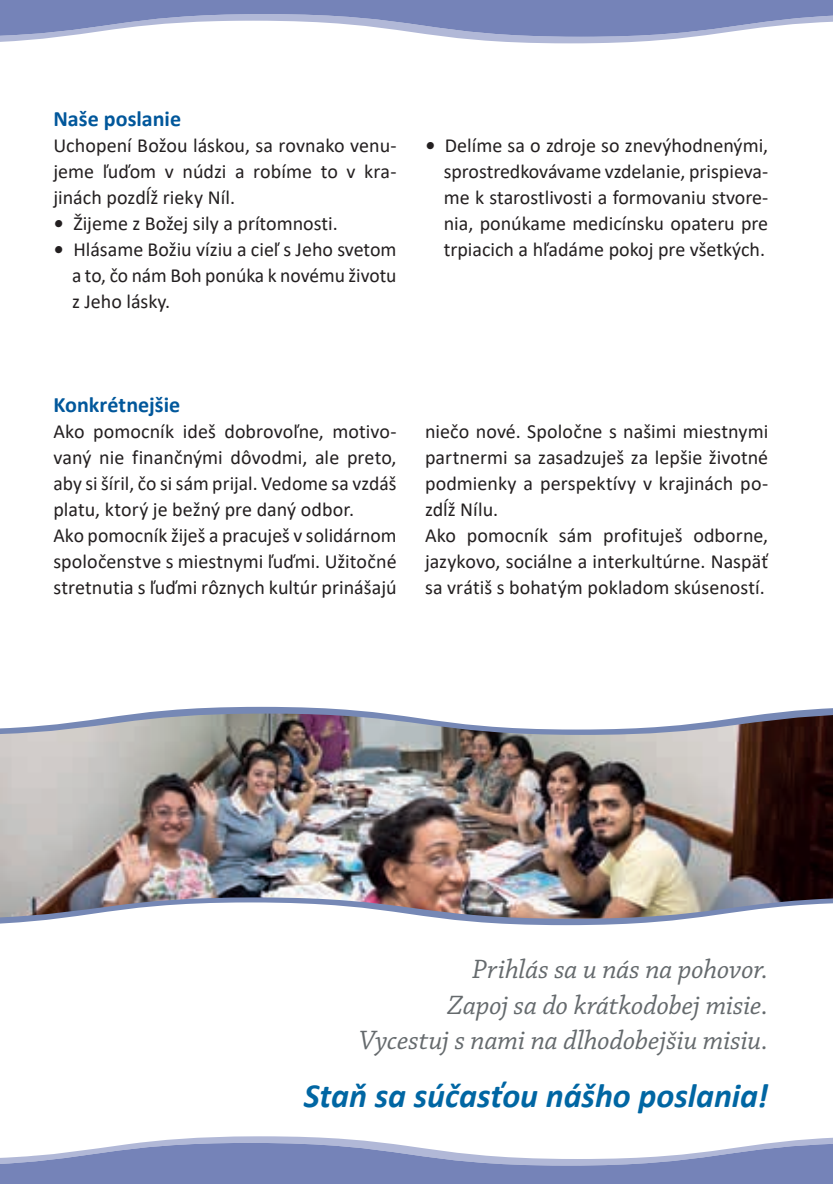
<style>
.page{position:relative;width:833px;height:1184px;background:#fff}
.page>*{position:absolute;margin:0;border:0;box-sizing:border-box;transform-origin:0 0}
.t1{font:italic 700 34px "Calibri";color:#0066a3}
.t2{font:italic 28px/35.6px "Chaparral Pro";letter-spacing:-.005em;color:#656a6d;text-align:right}
.t3{font:700 22px "Calibri";color:#01579b}
.t4{font:20px/26px "Calibri";color:#231f20;text-align:justify}
.s1{font-weight:700;font-style:italic}
</style>
<div class="page">
<svg style="left:0;top:707px;width:832px;height:218px"></svg>
<img style="left:0;top:714px;width:832px;height:205px">
<svg style="left:0;top:0;width:833px;height:43px"></svg>
<svg style="left:0;top:1136px;width:833px;height:48px"></svg>
<p class="t3" style="left:53px;top:103px;width:129px">Naše poslanie</p>
<p class="t4" style="left:53px;top:131px;width:344px">Uchopení Božou láskou, sa rovnako venu&shy;jeme ľuďom v núdzi a robíme to v kra&shy;jinách pozdĺž rieky Níl.</p>
<p class="t4" style="left:53px;top:209px;width:286px"><span class="s1">•</span> Žijeme z Božej sily a prítomnosti.</p>
<p class="t4" style="left:72px;top:235px;width:326px;text-indent:-19px"><span class="s1">•</span> Hlásame Božiu víziu a cieľ s Jeho svetom a to, čo nám Boh ponúka k novému životu z Jeho lásky.</p>
<p class="t4" style="left:443px;top:131px;width:326px;text-indent:-19px"><span class="s1">•</span> Delíme sa o zdroje so znevýhodnenými, sprostredkovávame vzdelanie, prispieva&shy;me k starostlivosti a formovaniu stvore&shy;nia, ponúkame medicínsku opateru pre trpiacich a hľadáme pokoj pre všetkých.</p>
<p class="t3" style="left:53px;top:389px;width:128px">Konkrétnejšie</p>
<p class="t4" style="left:53px;top:417px;width:345px;text-align:left">Ako pomocník ideš dobrovoľne, motivo&shy;vaný nie finančnými dôvodmi, ale preto, aby si šíril, čo si sám prijal. Vedome sa vzdáš platu, ktorý je bežný pre daný odbor.<br>Ako pomocník žiješ a pracuješ v solidárnom spoločenstve s miestnymi ľuďmi. Užitočné stretnutia s ľuďmi rôznych kultúr prinášajú</p>
<p class="t4" style="left:425px;top:417px;width:345px;text-align:left">niečo nové. Spoločne s našimi miestnymi partnermi sa zasadzuješ za lepšie životné podmienky a perspektívy v krajinách po&shy;zdĺž Nílu.<br>Ako pomocník sám profituješ odborne, jazykovo, sociálne a interkultúrne. Naspäť sa vrátiš s bohatým pokladom skúseností.</p>
<h2 class="t2" style="left:359px;top:952px;width:410px">Prihlás sa u nás na pohovor.<br>Zapoj sa do krátkodobej misie.<br>Vycestuj s nami na dlhodobejšiu misiu.</h2>
<h1 class="t1" style="left:304px;top:1071px;width:466px">Staň sa súčasťou nášho poslania!</h1>
</div>
